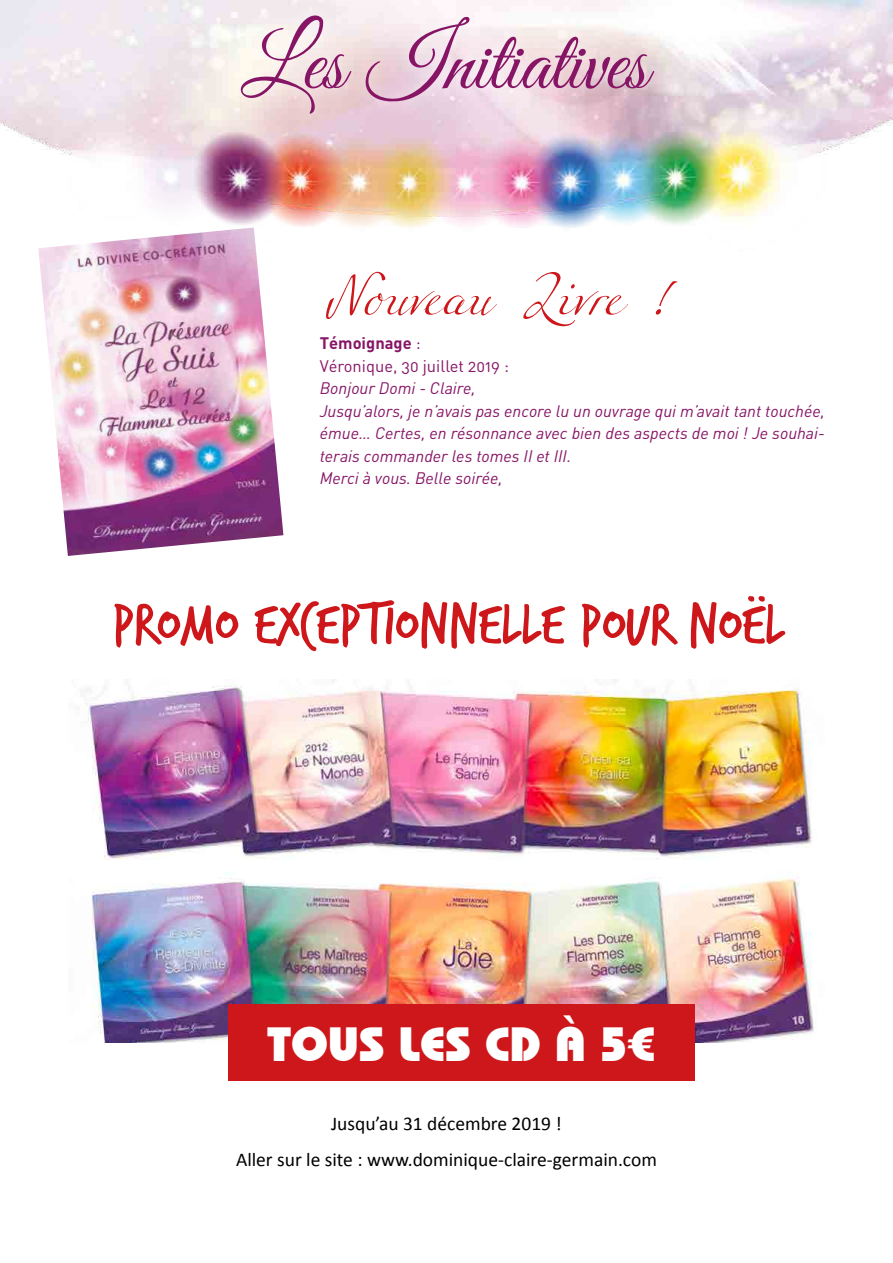
<style>
.page{position:relative;width:893px;height:1263px;background:#fff}
.page>*{position:absolute;margin:0;border:0;box-sizing:border-box;transform-origin:0 0}
.t1{font:85.5px "Great Vibes";color:#871566}
.Violet_13{font:81px "Miama";color:#cd171a}
.t2{font:62.7px "Trash Hand";color:#cd171a}
.t3{font:800 47.85px "Bauhaus IT Cby BT";color:#fff}
.t4{font:19.5px "Calibri";color:#000}
.Violet_13-2{font:italic 16.5px/22.5px "DIN";color:#871566;text-align:justify}
.Violet_13-3{font:16.5px "DIN Regular Alternate";color:#871566}
.Violet_13-4{font:700 16.5px "DIN";color:#871566}
.s1{font-family:"DIN Regular Alternate";font-weight:400}
</style>
<div class="page">
<img style="left:0;top:11px;width:893px;height:217px">
<div style="left:226px;top:1px;width:442px;height:127px;background:#fff;opacity:.86"></div>
<div style="left:0;top:0;width:893px;height:11px;background:#fff;opacity:.75"></div>
<svg style="left:0;top:0;width:893px;height:9px"></svg>
<img style="left:38px;top:227px;width:245px;height:329px">
<img style="left:85px;top:680px;width:729px;height:362px">
<div style="left:228px;top:1004px;width:466px;height:77px;background:#cd171a"></div>
<p class="t1" style="left:241px;top:15px;width:408px">Les Initiatives</p>
<p class="Violet_13" style="left:324px;top:239px;width:344px">Nouveau Livre !</p>
<p class="Violet_13-4" style="left:320px;top:332px;width:103px">Témoignage <span class="s1">:</span></p>
<p class="Violet_13-3" style="left:320px;top:355px;width:191px">Véronique, 30 juillet 2019 :</p>
<p class="Violet_13-2" style="left:320px;top:377px;width:157px">Bonjour Domi - Claire,</p>
<p class="Violet_13-2" style="left:320px;top:399px;width:507px">Jusqu’alors, je n’avais pas encore lu un ouvrage qui m’avait tant touchée, émue… Certes, en résonnance avec bien des aspects de moi ! Je souhai&shy;terais commander les tomes II et III.</p>
<p class="Violet_13-2" style="left:320px;top:467px;width:184px">Merci à vous. Belle soirée,</p>
<p class="t2" style="left:112px;top:594px;width:674px">PROMO EXCEPTIONNELLE POUR NOËL</p>
<p class="t3" style="left:267px;top:1014px;width:390px">TOUS LES CD À 5€</p>
<p class="t4" style="left:331px;top:1111px;width:232px">Jusqu’au 31 décembre 2019 !</p>
<p class="t4" style="left:236px;top:1148px;width:422px">Aller sur le site : www.dominique-claire-germain.com</p>
</div>
